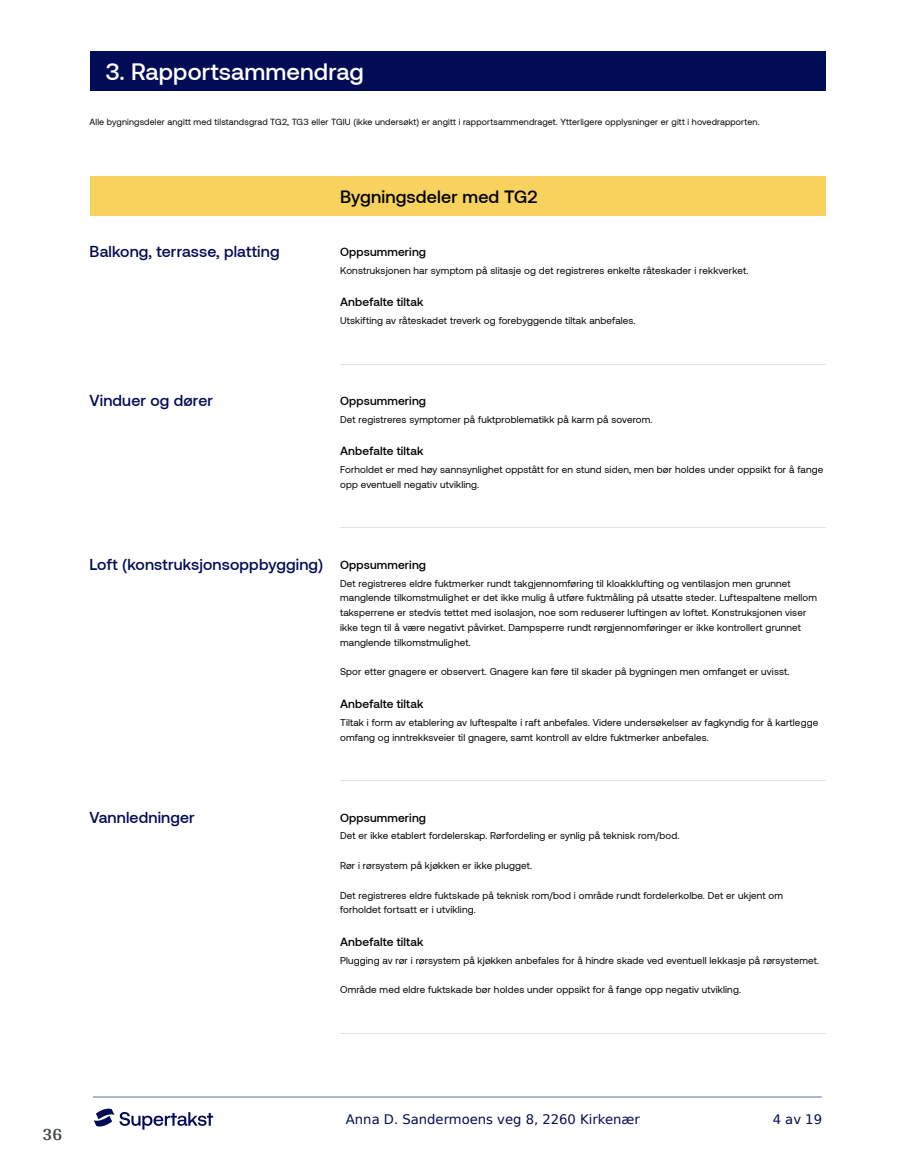
<style>
.page{position:relative;width:915px;height:1172px;background:#fff}
.page>*{position:absolute;margin:0;border:0;box-sizing:border-box;transform-origin:0 0}
.t1{font:500 23.7px "Aeonik";letter-spacing:.005em;color:#fff}
.t2{font:700 18px "Arya";color:#414749}
.t3{font:500 17.7px "Aeonik";letter-spacing:.01em;color:#000}
.t4{font:500 15.75px "Aeonik";letter-spacing:.01em;color:#020c56}
.t5{font:13.2px "DejaVu Sans";color:#020c56}
.t6{font:500 11.85px "Aeonik";letter-spacing:.015em;color:#000}
.t7{font:9.9px/14.9px "Aeonik";letter-spacing:.015em;color:#000}
.t8{font:8.85px "Aeonik";letter-spacing:.02em;color:#000}
.s1{font-size:11.85px;color:#000}
</style>
<div class="page">
<hr style="left:93px;top:1097px;width:728px;height:1px;background:#b2b5cb">
<svg style="left:94px;top:1108px;width:119px;height:21px"></svg>
<div style="left:89px;top:52px;width:736px;height:39px;background:#020c56"></div>
<div style="left:89px;top:176px;width:736px;height:39px;background:#f7d25d"></div>
<hr style="left:340px;top:364px;width:485px;height:1px;background:#e4e4e4">
<hr style="left:340px;top:527px;width:485px;height:1px;background:#e4e4e4">
<hr style="left:340px;top:780px;width:485px;height:1px;background:#e4e4e4">
<hr style="left:340px;top:1033px;width:485px;height:1px;background:#e4e4e4">
<h1 class="t1" style="left:105px;top:59px;width:260px">3. Rapportsammendrag</h1>
<p class="t8" style="left:89px;top:117px;width:671px">Alle bygningsdeler angitt med tilstandsgrad TG2, TG3 eller TGIU (ikke undersøkt) er angitt i rapportsammendraget. Ytterligere opplysninger er gitt i hovedrapporten.</p>
<h3 class="t3" style="left:340px;top:187px;width:199px">Bygningsdeler med TG2</h3>
<h3 class="t4" style="left:89px;top:243px;width:191px">Balkong, terrasse, platting</h3>
<p class="t6" style="left:340px;top:245px;width:87px">Oppsummering</p>
<p class="t7" style="left:340px;top:263px;width:409px">Konstruksjonen har symptom på slitasje og det registreres enkelte råteskader i rekkverket.</p>
<p class="t6" style="left:340px;top:295px;width:85px">Anbefalte tiltak</p>
<p class="t7" style="left:340px;top:313px;width:297px">Utskifting av råteskadet treverk og forebyggende tiltak anbefales.</p>
<h3 class="t4" style="left:89px;top:392px;width:125px">Vinduer og dører</h3>
<p class="t6" style="left:340px;top:394px;width:87px">Oppsummering</p>
<p class="t7" style="left:340px;top:412px;width:314px">Det registreres symptomer på fuktproblematikk på karm på soverom.</p>
<p class="t6" style="left:340px;top:445px;width:85px">Anbefalte tiltak</p>
<p class="t7" style="left:340px;top:462px;width:484px">Forholdet er med høy sannsynlighet oppstått for en stund siden, men bør holdes under oppsikt for å fange opp eventuell negativ utvikling.</p>
<h3 class="t4" style="left:89px;top:555px;width:338px">Loft (konstruksjonsoppbygging) <span class="s1">Oppsummering</span></h3>
<p class="t7" style="left:340px;top:576px;width:478px">Det registreres eldre fuktmerker rundt takgjennomføring til kloakklufting og ventilasjon men grunnet manglende tilkomstmulighet er det ikke mulig å utføre fuktmåling på utsatte steder. Luftespaltene mellom taksperrene er stedvis tettet med isolasjon, noe som reduserer luftingen av loftet. Konstruksjonen viser ikke tegn til å være negativt påvirket. Dampsperre rundt rørgjennomføringer er ikke kontrollert grunnet manglende tilkomstmulighet.</p>
<p class="t7" style="left:340px;top:665px;width:450px">Spor etter gnagere er observert. Gnagere kan føre til skader på bygningen men omfanget er uvisst.</p>
<p class="t6" style="left:340px;top:697px;width:85px">Anbefalte tiltak</p>
<p class="t7" style="left:340px;top:715px;width:479px">Tiltak i form av etablering av luftespalte i raft anbefales. Videre undersøkelser av fagkyndig for å kartlegge omfang og inntrekksveier til gnagere, samt kontroll av eldre fuktmerker anbefales.</p>
<h3 class="t4" style="left:89px;top:808px;width:107px">Vannledninger</h3>
<p class="t6" style="left:340px;top:811px;width:87px">Oppsummering</p>
<p class="t7" style="left:340px;top:828px;width:341px">Det er ikke etablert fordelerskap. Rørfordeling er synlig på teknisk rom/bod.</p>
<p class="t7" style="left:340px;top:858px;width:193px">Rør i rørsystem på kjøkken er ikke plugget.</p>
<p class="t7" style="left:340px;top:888px;width:444px">Det registreres eldre fuktskade på teknisk rom/bod i område rundt fordelerkolbe. Det er ukjent om forholdet fortsatt er i utvikling.</p>
<p class="t6" style="left:340px;top:935px;width:85px">Anbefalte tiltak</p>
<p class="t7" style="left:340px;top:953px;width:480px">Plugging av rør i rørsystem på kjøkken anbefales for å hindre skade ved eventuell lekkasje på rørsystemet.</p>
<p class="t7" style="left:340px;top:982px;width:402px">Område med eldre fuktskade bør holdes under oppsikt for å fange opp negativ utvikling.</p>
<h2 class="t2" style="left:43px;top:1123px;width:21px">36</h2>
<h3 class="t5" style="left:346px;top:1108px;width:295px">Anna D. Sandermoens veg 8, 2260 Kirkenær</h3>
<h3 class="t5" style="left:772px;top:1108px;width:51px">4 av 19</h3>
</div>
